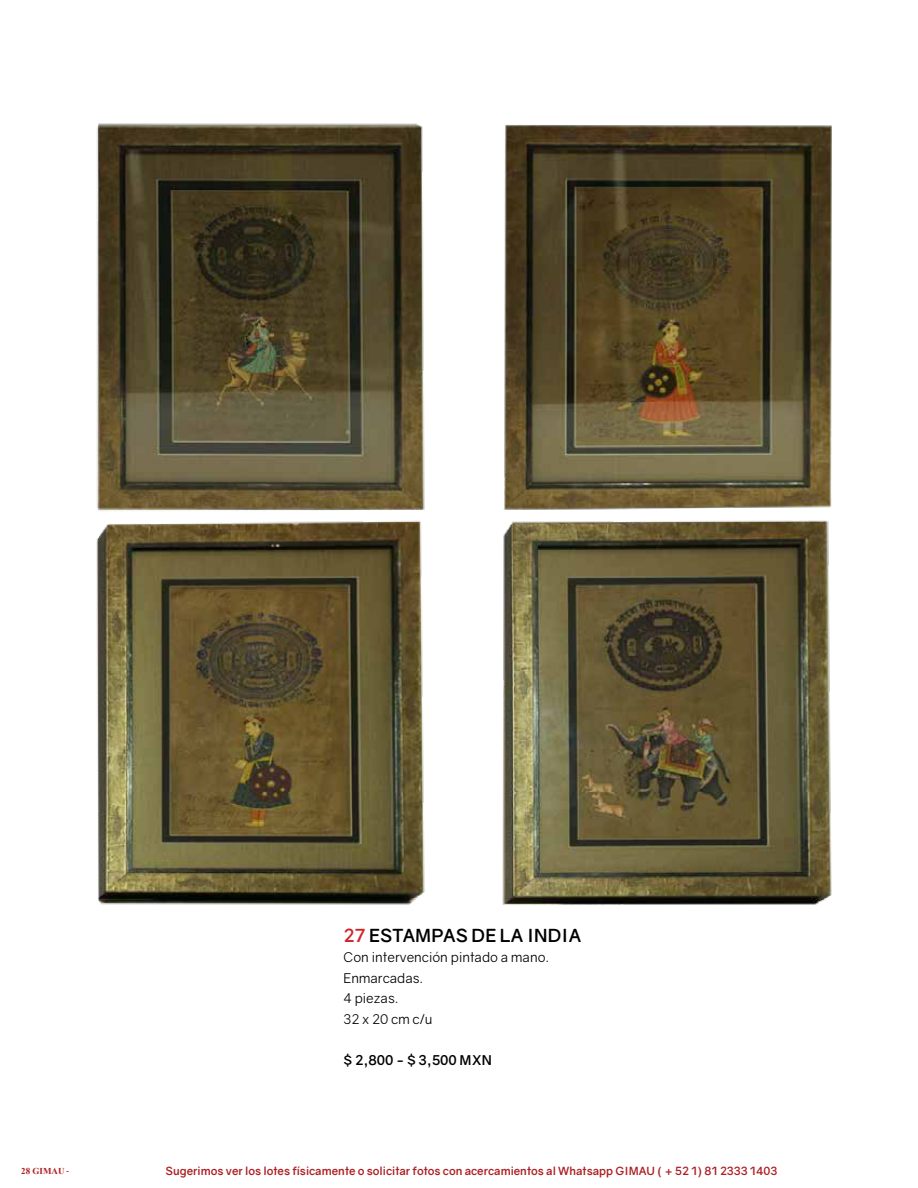
<style>
.page{position:relative;width:918px;height:1188px;background:#fff}
.page>*{position:absolute;margin:0;border:0;box-sizing:border-box;transform-origin:0 0}
.t1{font:700 18px "Gravity";letter-spacing:.01em;color:#000}
.t2{font:13.5px/20.4px "Gravity";color:#000}
.t3{font:700 13.5px "Gravity";color:#000}
.t4{font:700 11.25px "Gravity";color:#ad1f23}
.t5{font:700 9px "Times New Roman";color:#ad1f23}
.s1{color:#d2232a}
</style>
<div class="page">
<img style="left:96px;top:123px;width:736px;height:782px">
<h1 class="t1" style="left:344px;top:924px;width:239px"><span class="s1">27</span> ESTAMPAS DE LA INDIA</h1>
<p class="t2" style="left:344px;top:947px;width:207px">Con intervención pintado a mano.<br>Enmarcadas.<br>4 piezas.<br>32 x 20 cm c/u</p>
<p class="t3" style="left:344px;top:1051px;width:150px">$ 2,800 - $ 3,500 MXN</p>
<p class="t5" style="left:21px;top:1165px;width:45px">28 GIMAU</p>
<p class="t4" style="left:166px;top:1164px;width:613px">Sugerimos ver los lotes físicamente o solicitar fotos con acercamientos al Whatsapp GIMAU ( + 52 1) 81 2333 1403</p>
</div>
